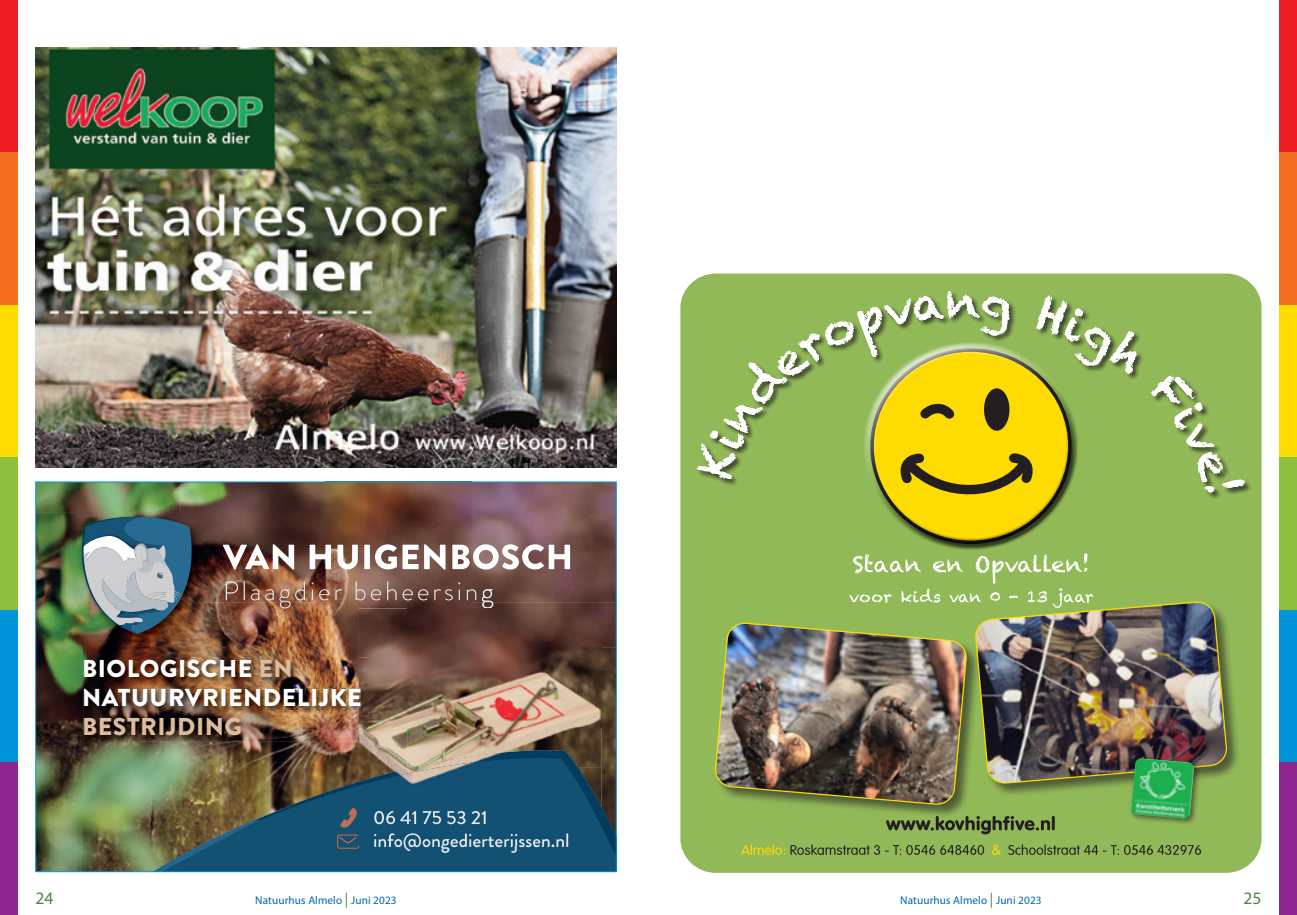
<style>
.page{position:relative;width:1297px;height:915px;background:#fff}
.page>*{position:absolute;margin:0;border:0;box-sizing:border-box;transform-origin:0 0}
.t1{font:900 24.38px/29.2px "Brandon Grotesque";letter-spacing:.02em;color:#fff}
.t2{font:500 19px "Brandon Grotesque";color:#e6e7e9}
.t3{font:17.5px "Myriad Pro";color:#48883e}
.t4{font:11.25px "Myriad Pro";letter-spacing:.01em;color:#0067aa}
.s1{color:#dbbd9e}
.s2{font-size:15px;color:#48883e}
</style>
<div class="page">
<div style="left:1279px;top:0;width:18px;height:153px;background:#ee1d23"></div>
<div style="left:1279px;top:153px;width:18px;height:152px;background:#f36e21"></div>
<div style="left:1279px;top:305px;width:18px;height:152px;background:#ffdc01"></div>
<div style="left:1279px;top:457px;width:18px;height:153px;background:#8dbe3e"></div>
<div style="left:1279px;top:610px;width:18px;height:152px;background:#0095d9"></div>
<div style="left:1279px;top:762px;width:18px;height:152px;background:#90268f"></div>
<div style="left:0;top:0;width:18px;height:153px;background:#ee1d23"></div>
<div style="left:0;top:153px;width:18px;height:152px;background:#f36e21"></div>
<div style="left:0;top:305px;width:18px;height:152px;background:#ffdc01"></div>
<div style="left:0;top:457px;width:18px;height:153px;background:#8dbe3e"></div>
<div style="left:0;top:610px;width:18px;height:152px;background:#0095d9"></div>
<div style="left:0;top:762px;width:18px;height:152px;background:#90268f"></div>
<img style="left:181px;top:483px;width:434px;height:119px">
<img style="left:37px;top:483px;width:144px;height:29px">
<img style="left:37px;top:512px;width:47px;height:237px">
<img style="left:84px;top:602px;width:531px;height:45px">
<img style="left:601px;top:647px;width:14px;height:102px">
<img style="left:83px;top:647px;width:276px;height:94px">
<img style="left:132px;top:741px;width:227px;height:8px">
<img style="left:84px;top:741px;width:48px;height:8px">
<img style="left:37px;top:749px;width:578px;height:120px">
<img style="left:77px;top:512px;width:125px;height:131px">
<img style="left:82px;top:516px;width:125px;height:117px">
<svg style="left:153px;top:781px;width:462px;height:88px;background:#35575e"></svg>
<svg style="left:226px;top:581px;width:12px;height:19px"></svg>
<svg style="left:244px;top:581px;width:1px;height:19px"></svg>
<svg style="left:251px;top:589px;width:8px;height:11px"></svg>
<svg style="left:265px;top:581px;width:40px;height:27px"></svg>
<svg style="left:311px;top:582px;width:2px;height:18px"></svg>
<svg style="left:319px;top:589px;width:10px;height:11px"></svg>
<svg style="left:335px;top:589px;width:7px;height:11px"></svg>
<svg style="left:356px;top:581px;width:25px;height:19px"></svg>
<svg style="left:387px;top:581px;width:10px;height:19px"></svg>
<svg style="left:403px;top:589px;width:25px;height:11px"></svg>
<svg style="left:434px;top:582px;width:26px;height:18px"></svg>
<svg style="left:467px;top:589px;width:9px;height:11px"></svg>
<svg style="left:482px;top:589px;width:11px;height:19px"></svg>
<svg style="left:223px;top:544px;width:71px;height:25px"></svg>
<svg style="left:310px;top:544px;width:21px;height:25px"></svg>
<svg style="left:337px;top:544px;width:21px;height:25px"></svg>
<div style="left:364px;top:544px;width:6px;height:25px;background:#fff"></div>
<svg style="left:375px;top:544px;width:70px;height:25px"></svg>
<svg style="left:452px;top:544px;width:118px;height:25px"></svg>
<img style="left:84px;top:688px;width:275px;height:18px">
<img style="left:407px;top:608px;width:194px;height:142px">
<img style="left:359px;top:608px;width:48px;height:142px">
<div style="left:359px;top:825px;width:242px;height:20px;background:#125173"></div>
<img style="left:359px;top:750px;width:242px;height:75px">
<img style="left:359px;top:810px;width:127px;height:14px">
<img style="left:359px;top:833px;width:209px;height:12px">
<img style="left:359px;top:657px;width:9px;height:84px">
<svg style="left:359px;top:688px;width:1px;height:18px"></svg>
<img style="left:35px;top:48px;width:582px;height:419px">
<div style="left:680px;top:273px;width:581px;height:599px;background:#91b958;border-radius:35px"></div>
<div style="left:874px;top:379px;width:204px;height:171px;background:#231f20;opacity:.75"></div>
<div style="left:975px;top:601px;width:266px;height:196px;background:#231f20;opacity:.6"></div>
<div style="left:715px;top:622px;width:266px;height:196px;background:#231f20;opacity:.6"></div>
<div style="left:1128px;top:755px;width:73px;height:70px;background:#231f20;opacity:.6"></div>
<img style="left:1131px;top:806px;width:63px;height:12px">
<div style="left:697px;top:291px;width:555px;height:209px;background:#231f20;opacity:.75"></div>
<svg style="left:697px;top:291px;width:548px;height:201px"></svg>
<svg style="left:886px;top:815px;width:169px;height:19px"></svg>
<img style="left:715px;top:553px;width:512px;height:253px">
<svg style="left:1008px;top:844px;width:193px;height:10px"></svg>
<svg style="left:992px;top:845px;width:8px;height:9px"></svg>
<svg style="left:741px;top:844px;width:243px;height:10px"></svg>
<p class="t1" style="left:82px;top:653px;width:281px">BIOLOGISCHE <span class="s1">EN<br></span>NATUURVRIENDELIJKE<br><span class="s1">BESTRIJDING</span></p>
<p class="t2" style="left:373px;top:826px;width:198px">info@ongedierterijssen.nl</p>
<h3 class="t3" style="left:35px;top:886px;width:19px">24</h3>
<p class="t4" style="left:255px;top:892px;width:143px">Natuurhus Almelo <span class="s2">|</span> Juni 2023</p>
<p class="t4" style="left:900px;top:892px;width:143px">Natuurhus Almelo <span class="s2">|</span> Juni 2023</p>
<h3 class="t3" style="left:1243px;top:886px;width:19px">25</h3>
</div>
